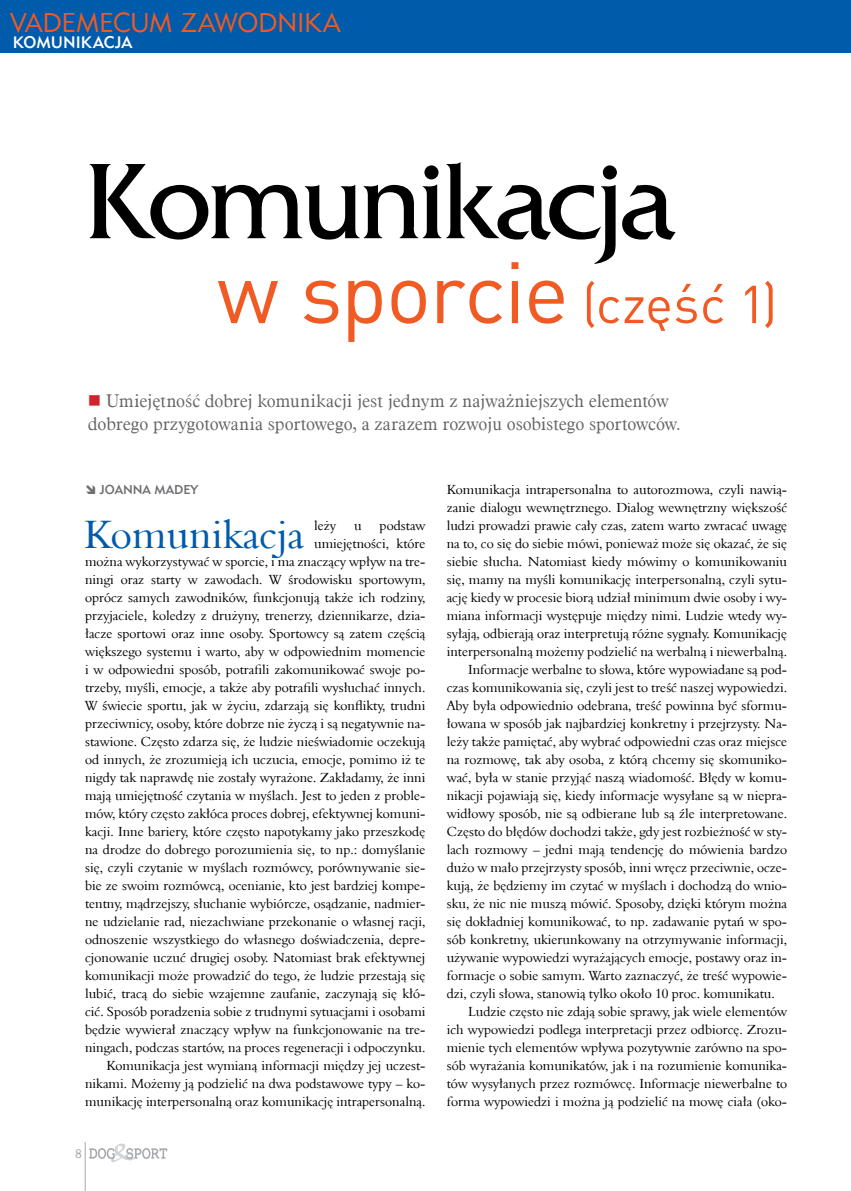
<style>
.page{position:relative;width:851px;height:1191px;background:#fff}
.page>*{position:absolute;margin:0;border:0;box-sizing:border-box;transform-origin:0 0}
.t1{font:112.65px "France";letter-spacing:-.025em;color:#000}
.t2{font:85.5px "DIN Regular PL";letter-spacing:-.02em;color:#f15a22}
.t3{font:40.5px "Aldine 401 EU";color:#005baa}
.t4{font:27px "Geometric 415 Lt EU";letter-spacing:-.015em;color:#f15a22}
.t5{font:18px/22.5px "Aldine 721 Lt EU";letter-spacing:-.015em;color:#636466}
.t6{font:16.5px "Geometric 415 Md EU";color:#fff}
.t7{font:13.5px/18px "Aldine 401 EU";color:#000;text-align:right}
.t8{font:12.75px "Geometric 415 Md EU";color:#6d6e71}
.t9{font:12px "Geometric 415 Lt EU";color:#a7a9ac}
.s1{font-size:52.5px}
.s2{color:#d2232a}
</style>
<div class="page">
<div style="left:0;top:0;width:850px;height:53px;background:#005baa"></div>
<hr style="left:85px;top:1142px;width:1px;height:49px;background:#a7a9ac">
<svg style="left:89px;top:1143px;width:78px;height:19px"></svg>
<h3 class="t4" style="left:10px;top:6px;width:332px">VADEMECUM ZAWODNIKA</h3>
<p class="t6" style="left:13px;top:33px;width:121px">KOMUNIKACJA</p>
<h1 class="t1" style="left:85px;top:140px;width:590px">Komunikacja</h1>
<h2 class="t2" style="left:217px;top:239px;width:562px">w sporcie <span class="s1">(część 1)</span></h2>
<h3 class="t5" style="left:88px;top:390px;width:594px"><span class="s2">■</span> Umiejętność dobrej komunikacji jest jednym z najważniejszych elementów dobrego przygotowania sportowego, a zarazem rozwoju osobistego sportowców.</h3>
<p class="t8" style="left:100px;top:482px;width:100px">JOANNA MADEY</p>
<h3 class="t3" style="left:84px;top:509px;width:222px">Komunikacja</h3>
<p class="t7" style="left:314px;top:516px;width:23px">leży</p>
<p class="t7" style="left:354px;top:516px;width:9px">u</p>
<p class="t7" style="left:85px;top:516px;width:342px">podstaw<br>umiejętności, które<br>można wykorzystywać w sporcie, i ma znaczący wpływ na tre&shy;ningi oraz starty w zawodach. W środowisku sportowym, oprócz samych zawodników, funkcjonują także ich rodziny, przyjaciele, koledzy z drużyny, trenerzy, dziennikarze, dzia&shy;łacze sportowi oraz inne osoby. Sportowcy są zatem częścią większego systemu i warto, aby w odpowiednim momencie i w odpowiedni sposób, potrafili zakomunikować swoje po&shy;trzeby, myśli, emocje, a także aby potrafili wysłuchać innych.<br>W świecie sportu, jak w życiu, zdarzają się konflikty, trudni przeciwnicy, osoby, które dobrze nie życzą i są negatywnie na&shy;stawione. Często zdarza się, że ludzie nieświadomie oczekują od innych, że zrozumieją ich uczucia, emocje, pomimo iż te nigdy tak naprawdę nie zostały wyrażone. Zakładamy, że inni mają umiejętność czytania w myślach. Jest to jeden z proble&shy;mów, który często zakłóca proces dobrej, efektywnej komuni&shy;kacji. Inne bariery, które często napotykamy jako przeszkodę na drodze do dobrego porozumienia się, to np.: domyślanie się, czyli czytanie w myślach rozmówcy, porównywanie sie&shy;bie ze swoim rozmówcą, ocenianie, kto jest bardziej kompe&shy;tentny, mądrzejszy, słuchanie wybiórcze, osądzanie, nadmier&shy;ne udzielanie rad, niezachwiane przekonanie o własnej racji, odnoszenie wszystkiego do własnego doświadczenia, depre&shy;cjonowanie uczuć drugiej osoby. Natomiast brak efektywnej komunikacji może prowadzić do tego, że ludzie przestają się lubić, tracą do siebie wzajemne zaufanie, zaczynają się kłó&shy;cić. Sposób poradzenia sobie z trudnymi sytuacjami i osobami będzie wywierał znaczący wpływ na funkcjonowanie na tre&shy;ningach, podczas startów, na proces regeneracji i odpoczynku.<br>Komunikacja jest wymianą informacji między jej uczest&shy;nikami. Możemy ją podzielić na dwa podstawowe typy – ko&shy;munikację interpersonalną oraz komunikację intrapersonalną.</p>
<p class="t9" style="left:75px;top:1146px;width:8px">8</p>
<p class="t7" style="left:446px;top:480px;width:342px">Komunikacja intrapersonalna to autorozmowa, czyli nawią-</p>
<p class="t7" style="left:446px;top:498px;width:342px">zanie dialogu wewnętrznego. Dialog wewnętrzny większość</p>
<p class="t7" style="left:446px;top:516px;width:342px">ludzi prowadzi prawie cały czas, zatem warto zwracać uwagę</p>
<p class="t7" style="left:446px;top:534px;width:342px">na to, co się do siebie mówi, ponieważ może się okazać, że się</p>
<p class="t7" style="left:446px;top:552px;width:342px">siebie słucha. Natomiast kiedy mówimy o komunikowaniu</p>
<p class="t7" style="left:446px;top:570px;width:342px">się, mamy na myśli komunikację interpersonalną, czyli sytu-</p>
<p class="t7" style="left:446px;top:588px;width:342px">ację kiedy w procesie biorą udział minimum dwie osoby i wy-</p>
<p class="t7" style="left:446px;top:606px;width:342px">miana informacji występuje między nimi. Ludzie wtedy wy-</p>
<p class="t7" style="left:446px;top:624px;width:342px">syłają, odbierają oraz interpretują różne sygnały. Komunikację</p>
<p class="t7" style="left:446px;top:642px;width:342px">interpersonalną możemy podzielić na werbalną i niewerbalną.</p>
<p class="t7" style="left:468px;top:660px;width:320px">Informacje werbalne to słowa, które wypowiadane są pod-</p>
<p class="t7" style="left:446px;top:678px;width:342px">czas komunikowania się, czyli jest to treść naszej wypowiedzi.</p>
<p class="t7" style="left:446px;top:696px;width:342px">Aby była odpowiednio odebrana, treść powinna być sformu-</p>
<p class="t7" style="left:446px;top:714px;width:342px">łowana w sposób jak najbardziej konkretny i przejrzysty. Na-</p>
<p class="t7" style="left:446px;top:732px;width:342px">leży także pamiętać, aby wybrać odpowiedni czas oraz miejsce</p>
<p class="t7" style="left:446px;top:750px;width:342px">na rozmowę, tak aby osoba, z którą chcemy się skomuniko-</p>
<p class="t7" style="left:446px;top:768px;width:342px">wać, była w stanie przyjąć naszą wiadomość. Błędy w komu-</p>
<p class="t7" style="left:446px;top:786px;width:342px">nikacji pojawiają się, kiedy informacje wysyłane są w niepra-</p>
<p class="t7" style="left:446px;top:804px;width:342px">widłowy sposób, nie są odbierane lub są źle interpretowane.</p>
<p class="t7" style="left:446px;top:822px;width:342px">Często do błędów dochodzi także, gdy jest rozbieżność w sty-</p>
<p class="t7" style="left:446px;top:840px;width:342px">lach rozmowy – jedni mają tendencję do mówienia bardzo</p>
<p class="t7" style="left:446px;top:858px;width:342px">dużo w mało przejrzysty sposób, inni wręcz przeciwnie, ocze-</p>
<p class="t7" style="left:446px;top:876px;width:342px">kują, że będziemy im czytać w myślach i dochodzą do wnio-</p>
<p class="t7" style="left:446px;top:894px;width:342px">sku, że nic nie muszą mówić. Sposoby, dzięki którym można</p>
<p class="t7" style="left:446px;top:912px;width:342px">się dokładniej komunikować, to np. zadawanie pytań w spo-</p>
<p class="t7" style="left:446px;top:930px;width:342px">sób konkretny, ukierunkowany na otrzymywanie informacji,</p>
<p class="t7" style="left:446px;top:948px;width:342px">używanie wypowiedzi wyrażających emocje, postawy oraz in-</p>
<p class="t7" style="left:446px;top:966px;width:342px">formacje o sobie samym. Warto zaznaczyć, że treść wypowie-</p>
<p class="t7" style="left:446px;top:984px;width:329px">dzi, czyli słowa, stanowią tylko około 10 proc. komunikatu.</p>
<p class="t7" style="left:468px;top:1002px;width:320px">Ludzie często nie zdają sobie sprawy, jak wiele elementów</p>
<p class="t7" style="left:446px;top:1020px;width:342px">ich wypowiedzi podlega interpretacji przez odbiorcę. Zrozu-</p>
<p class="t7" style="left:446px;top:1038px;width:342px">mienie tych elementów wpływa pozytywnie zarówno na spo-</p>
<p class="t7" style="left:446px;top:1056px;width:342px">sób wyrażania komunikatów, jak i na rozumienie komunika-</p>
<p class="t7" style="left:446px;top:1074px;width:342px">tów wysyłanych przez rozmówcę. Informacje niewerbalne to</p>
<p class="t7" style="left:446px;top:1092px;width:342px">forma wypowiedzi i można ją podzielić na mowę ciała (oko-</p>
</div>
